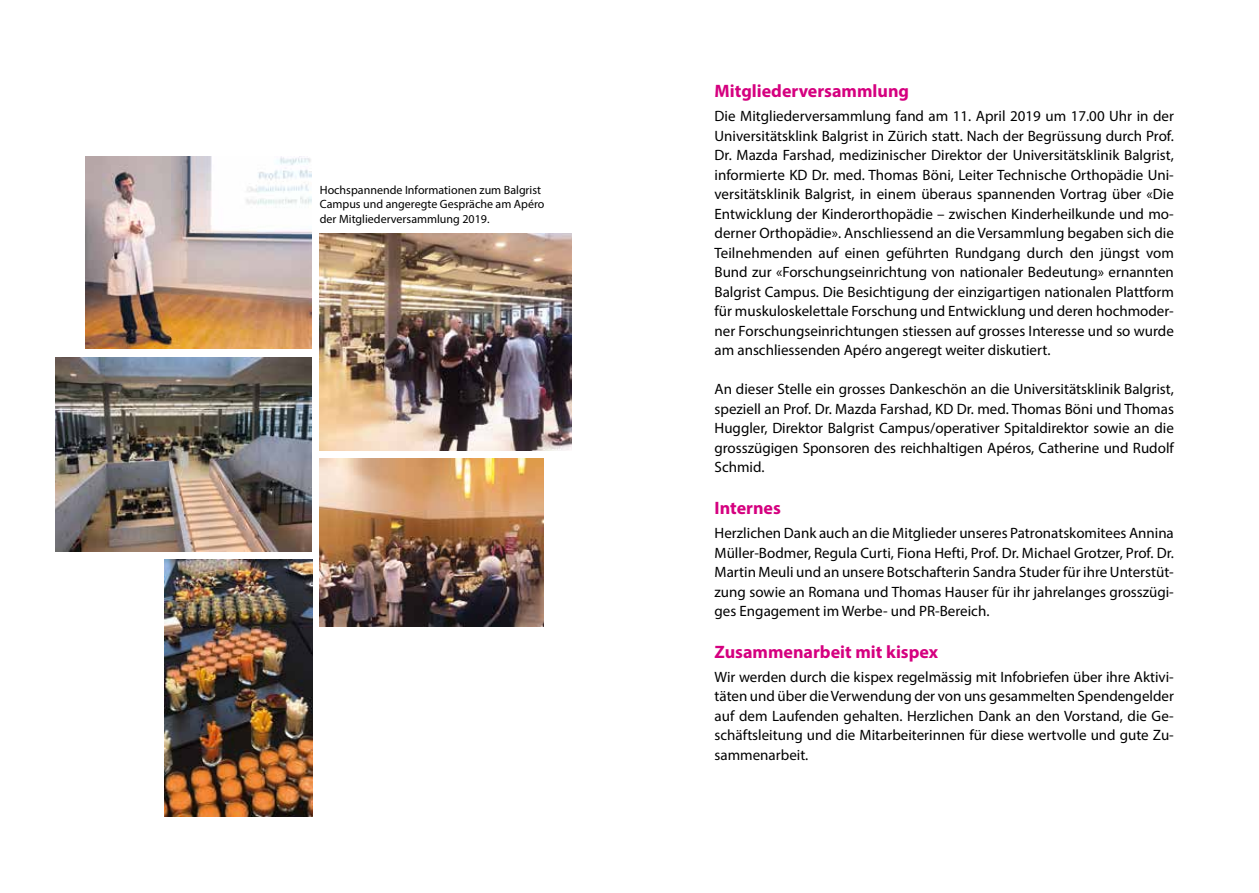
<style>
.page{position:relative;width:1259px;height:893px;background:#fff}
.page>*{position:absolute;margin:0;border:0;box-sizing:border-box;transform-origin:0 0}
.t1{font:700 18px "Myriad Pro";color:#d5007f}
.t2{font:15px/19.5px "Myriad Pro";color:#000;text-align:justify}
.t3{font:12px/14.4px "Myriad Pro";color:#000}
</style>
<div class="page">
<img style="left:85px;top:156px;width:227px;height:193px">
<img style="left:55px;top:357px;width:256px;height:194px">
<img style="left:320px;top:234px;width:251px;height:216px">
<img style="left:165px;top:560px;width:147px;height:257px">
<img style="left:320px;top:458px;width:224px;height:168px">
<p class="t3" style="left:320px;top:182px;width:226px">Hochspannende Informationen zum Balgrist<br>Campus und angeregte Gespräche am Apéro der Mitgliederversammlung 2019.</p>
<p class="t1" style="left:714px;top:80px;width:196px">Mitgliederversammlung</p>
<p class="t2" style="left:714px;top:106px;width:461px">Die Mitgliederversammlung fand am 11. April 2019 um 17.00 Uhr in der Universitätsklink Balgrist in Zürich statt. Nach der Begrüssung durch Prof.<br>Dr. Mazda Farshad, medizinischer Direktor der Universitätsklinik Balgrist, informierte KD Dr. med. Thomas Böni, Leiter Technische Orthopädie Uni&shy;versitätsklinik Balgrist, in einem überaus spannenden Vortrag über «Die Entwicklung der Kinderorthopädie – zwischen Kinderheilkunde und mo&shy;derner Orthopädie». Anschliessend an die Versammlung begaben sich die Teilnehmenden auf einen geführten Rundgang durch den jüngst vom Bund zur «Forschungseinrichtung von nationaler Bedeutung» ernannten Balgrist Campus. Die Besichtigung der einzigartigen nationalen Plattform für muskuloskelettale Forschung und Entwicklung und deren hochmoder&shy;ner Forschungseinrichtungen stiessen auf grosses Interesse und so wurde am anschliessenden Apéro angeregt weiter diskutiert.</p>
<p class="t2" style="left:714px;top:379px;width:461px">An dieser Stelle ein grosses Dankeschön an die Universitätsklinik Balgrist, speziell an Prof. Dr. Mazda Farshad, KD Dr. med. Thomas Böni und Thomas Huggler, Direktor Balgrist Campus/operativer Spitaldirektor sowie an die grosszügigen Sponsoren des reichhaltigen Apéros, Catherine und Rudolf Schmid.</p>
<p class="t1" style="left:714px;top:496px;width:68px">Internes</p>
<p class="t2" style="left:714px;top:523px;width:461px">Herzlichen Dank auch an die Mitglieder unseres Patronatskomitees Annina Müller-Bodmer, Regula Curti, Fiona Hefti, Prof. Dr. Michael Grotzer, Prof. Dr.<br>Martin Meuli und an unsere Botschafterin Sandra Studer für ihre Unterstüt&shy;zung sowie an Romana und Thomas Hauser für ihr jahrelanges grosszügi&shy;ges Engagement im Werbe- und PR-Bereich.</p>
<p class="t1" style="left:714px;top:640px;width:225px">Zusammenarbeit mit kispex</p>
<p class="t2" style="left:714px;top:667px;width:461px">Wir werden durch die kispex regelmässig mit Infobriefen über ihre Aktivi&shy;täten und über die Verwendung der von uns gesammelten Spendengelder auf dem Laufenden gehalten. Herzlichen Dank an den Vorstand, die Ge&shy;schäftsleitung und die Mitarbeiterinnen für diese wertvolle und gute Zu&shy;sammenarbeit.</p>
</div>
